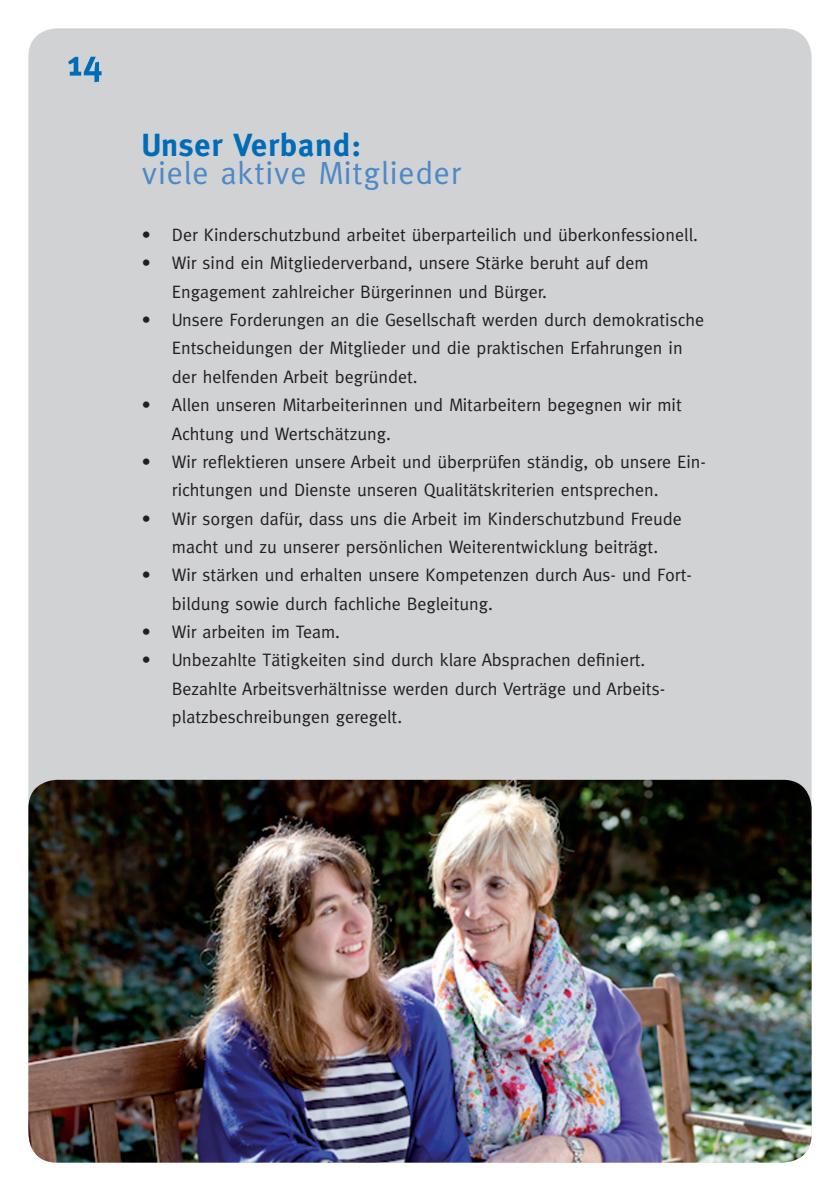
<style>
.page{position:relative;width:840px;height:1191px;background:#fff}
.page>*{position:absolute;margin:0;border:0;box-sizing:border-box;transform-origin:0 0}
.t1{font:32px "Meta Normal";letter-spacing:.025em;color:#4c89c7}
.t2{font:700 32px "Meta";letter-spacing:.025em;color:#006cb7}
.t3{font:18px/28.4px "Meta Normal";color:#231f20}
</style>
<div class="page">
<div style="left:28px;top:28px;width:783px;height:1134px;background:#d1d2d4;border-radius:28px"></div>
<img style="left:28px;top:780px;width:783px;height:382px">
<svg style="left:68px;top:57px;width:33px;height:25px"></svg>
<p class="t2" style="left:142px;top:126px;width:221px">Unser Verband:</p>
<p class="t1" style="left:142px;top:155px;width:320px">viele aktive Mitglieder</p>
<p class="t3" style="left:142px;top:220px;width:557px">• Der Kinderschutzbund arbeitet überparteilich und überkonfessionell.</p>
<p class="t3" style="left:142px;top:249px;width:508px">• Wir sind ein Mitgliederverband, unsere Stärke beruht auf dem</p>
<p class="t3" style="left:172px;top:277px;width:376px">Engagement zahlreicher Bürgerinnen und Bürger.</p>
<p class="t3" style="left:172px;top:305px;width:533px;text-indent:-30px">• Unsere Forderungen an die Gesellschaft werden durch demokratische<br>Entscheidungen der Mitglieder und die praktischen Erfahrungen in der helfenden Arbeit begründet.</p>
<p class="t3" style="left:172px;top:390px;width:511px;text-indent:-30px">• Allen unseren Mitarbeiterinnen und Mitarbeitern begegnen wir mit<br>Achtung und Wertschätzung.</p>
<p class="t3" style="left:172px;top:447px;width:535px;text-indent:-30px">• Wir reflektieren unsere Arbeit und überprüfen ständig, ob unsere Ein&shy;richtungen und Dienste unseren Qualitätskriterien entsprechen.</p>
<p class="t3" style="left:142px;top:504px;width:541px">• Wir sorgen dafür, dass uns die Arbeit im Kinderschutzbund Freude</p>
<p class="t3" style="left:172px;top:532px;width:487px">macht und zu unserer persönlichen Weiterentwicklung beiträgt.</p>
<p class="t3" style="left:172px;top:560px;width:521px;text-indent:-30px">• Wir stärken und erhalten unsere Kompetenzen durch Aus- und Fort&shy;bildung sowie durch fachliche Begleitung.</p>
<p class="t3" style="left:142px;top:617px;width:199px">• Wir arbeiten im Team.</p>
<p class="t3" style="left:142px;top:645px;width:504px">• Unbezahlte Tätigkeiten sind durch klare Absprachen definiert.</p>
<p class="t3" style="left:172px;top:674px;width:494px">Bezahlte Arbeitsverhältnisse werden durch Verträge und Arbeits&shy;platzbeschreibungen geregelt.</p>
</div>
